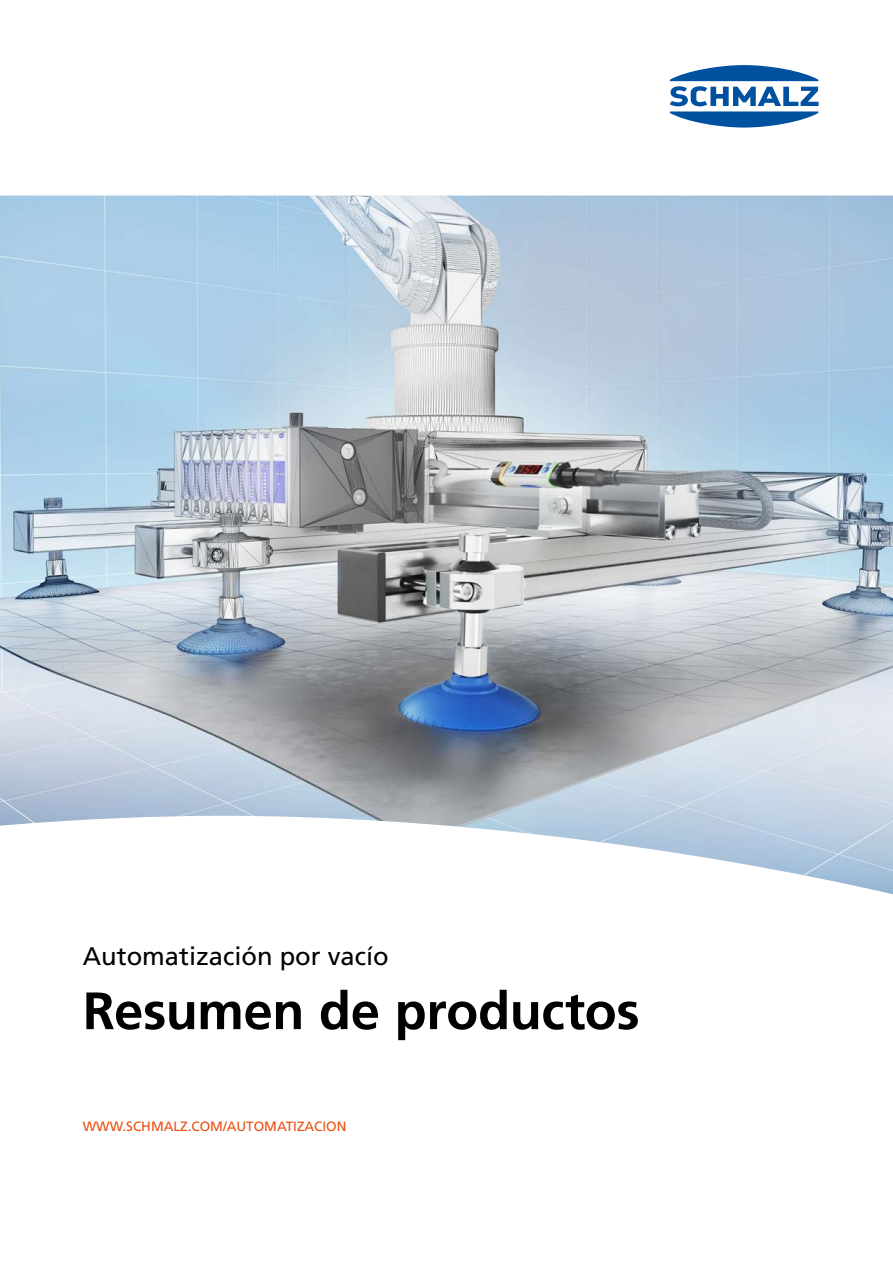
<style>
.page{position:relative;width:893px;height:1263px;background:#fff}
.page>*{position:absolute;margin:0;border:0;box-sizing:border-box;transform-origin:0 0}
.t1{font:700 52.5px "Frutiger LT";letter-spacing:-.01em;color:#000}
.t2{font:25.5px "Frutiger LT";color:#000}
.t3{font:13.5px "Frutiger LT";color:#e94e0f}
</style>
<div class="page">
<img style="left:0;top:196px;width:893px;height:698px">
<svg style="left:669px;top:65px;width:150px;height:63px"></svg>
<h2 class="t2" style="left:83px;top:941px;width:308px">Automatización por vacío</h2>
<h1 class="t1" style="left:83px;top:980px;width:558px">Resumen de productos</h1>
<p class="t3" style="left:83px;top:1118px;width:265px">WWW.SCHMALZ.COM/AUTOMATIZACION</p>
</div>
